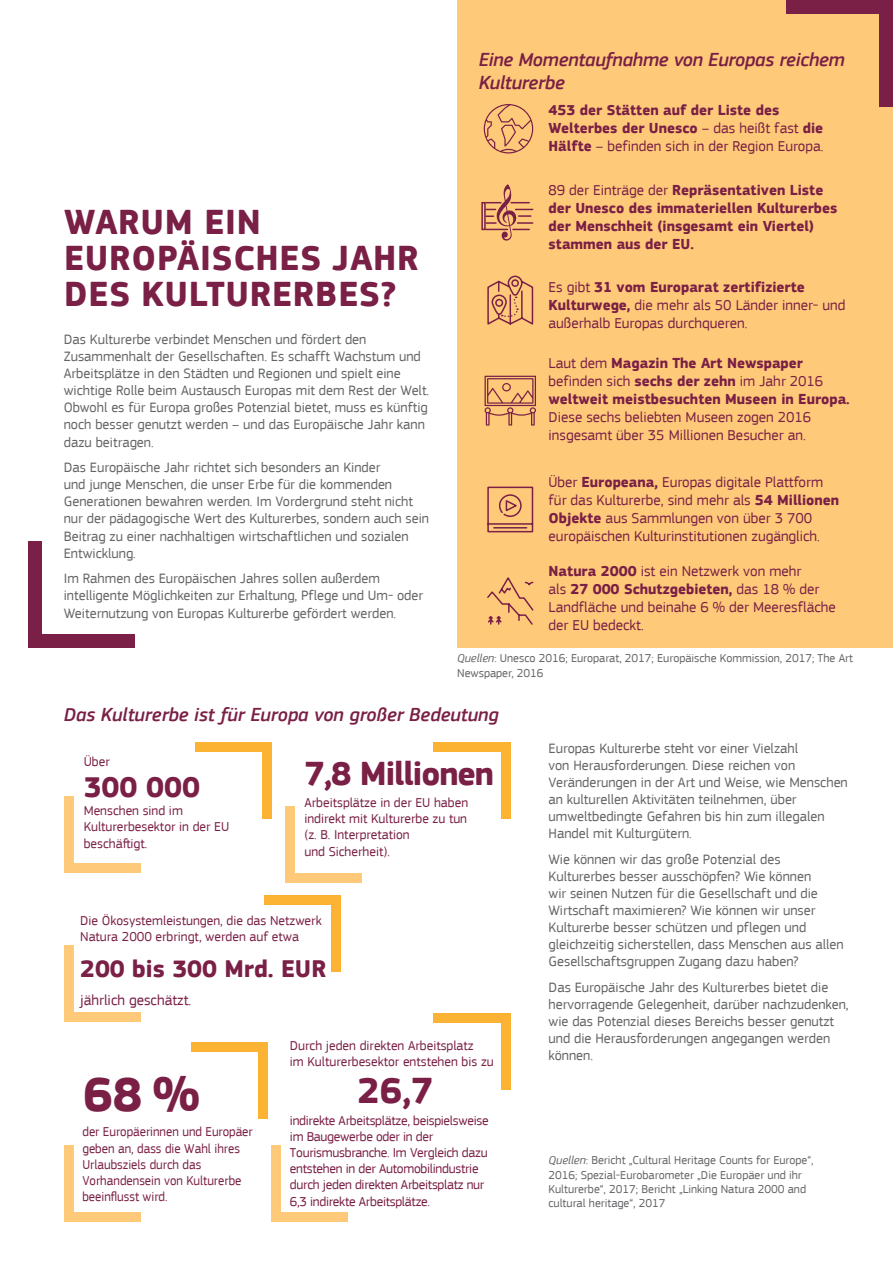
<style>
.page{position:relative;width:893px;height:1263px;background:#fff}
.page>*{position:absolute;margin:0;border:0;box-sizing:border-box;transform-origin:0 0}
.t1{font:700 49.95px "EC Square Sans Pro";color:#7a1f45}
.t2{font:700 37.5px "EC Square Sans Pro";color:#7a1f45}
.text_titles{font:700 36px/36px "EC Square Sans Pro";letter-spacing:.02em;color:#7a1f45}
.t3{font:700 34.5px "EC Square Sans Pro";letter-spacing:-.03em;color:#7a1f45}
.t4{font:700 30px "EC Square Sans Pro";color:#7a1f45}
.t5{font:700 24.9px "EC Square Sans Pro";color:#7a1f45}
.text_sub_titles{font:italic 500 19.5px/23.4px "EC Square Sans Pro";letter-spacing:-.01em;color:#7a1f45}
.body_text_introducti{font:15px/18px "EC Square Sans Pro";color:#7a1f45}
.body_text_introducti-2{font:700 15px/18px "EC Square Sans Pro";color:#7a1f45}
.body_text{font:14.25px/17.1px "EC Square Sans Pro";color:#636466}
.t6{font:13.5px/16.2px "EC Square Sans Pro";color:#7a1f45}
.t7{font:13.5px/16.2px "EC Square Sans Pro";letter-spacing:-.02em;color:#7a1f45}
.t8{font:13.5px/16.2px "EC Square Sans Pro";color:#7a1f45;scale:.95 1}
.Source{font:12px/14.4px "EC Square Sans Pro";color:#636466}
.s1{font-weight:400}
.s2{font-weight:700}
.s3{font-style:italic}
</style>
<div class="page">
<div style="left:457px;top:0;width:436px;height:647px;background:#feca7a"></div>
<svg style="left:485px;top:376px;width:51px;height:50px;background:#dc9e6c"></svg>
<svg style="left:487px;top:275px;width:47px;height:51px;background:#dea16d"></svg>
<svg style="left:487px;top:486px;width:47px;height:47px;background:#dea16d"></svg>
<svg style="left:486px;top:575px;width:49px;height:51px;background:#eeb673"></svg>
<div style="left:880px;top:0;width:13px;height:106px;background:#7a1f45"></div>
<div style="left:787px;top:0;width:106px;height:13px;background:#7a1f45"></div>
<div style="left:29px;top:541px;width:13px;height:106px;background:#7a1f45"></div>
<div style="left:29px;top:634px;width:106px;height:13px;background:#7a1f45"></div>
<svg style="left:486px;top:183px;width:47px;height:60px;background:#e4a96f"></svg>
<div style="left:481px;top:202px;width:5px;height:28px;border:2px solid #7a1f45"></div>
<svg style="left:484px;top:104px;width:49px;height:49px;background:#e7ad71"></svg>
<div style="left:262px;top:742px;width:10px;height:77px;background:#fcb333"></div>
<div style="left:195px;top:742px;width:77px;height:10px;background:#fcb333"></div>
<div style="left:332px;top:895px;width:9px;height:76px;background:#fcb333"></div>
<div style="left:264px;top:895px;width:77px;height:9px;background:#fcb333"></div>
<div style="left:259px;top:1042px;width:9px;height:77px;background:#fcb333"></div>
<div style="left:191px;top:1042px;width:77px;height:10px;background:#fcb333"></div>
<div style="left:501px;top:1013px;width:9px;height:77px;background:#fcb333"></div>
<div style="left:434px;top:1013px;width:76px;height:10px;background:#fcb333"></div>
<div style="left:64px;top:796px;width:9px;height:76px;background:#feca7a"></div>
<div style="left:64px;top:863px;width:76px;height:9px;background:#feca7a"></div>
<div style="left:64px;top:945px;width:9px;height:77px;background:#feca7a"></div>
<div style="left:64px;top:1012px;width:76px;height:10px;background:#feca7a"></div>
<div style="left:64px;top:1145px;width:9px;height:77px;background:#feca7a"></div>
<div style="left:64px;top:1212px;width:76px;height:10px;background:#feca7a"></div>
<div style="left:271px;top:1145px;width:10px;height:77px;background:#feca7a"></div>
<div style="left:271px;top:1212px;width:77px;height:10px;background:#feca7a"></div>
<div style="left:501px;top:742px;width:9px;height:77px;background:#fcb333"></div>
<div style="left:434px;top:742px;width:76px;height:10px;background:#fcb333"></div>
<div style="left:285px;top:806px;width:9px;height:76px;background:#feca7a"></div>
<div style="left:285px;top:873px;width:77px;height:9px;background:#feca7a"></div>
<p class="text_titles" style="left:64px;top:205px;width:356px">WARUM EIN<br>EUROPÄISCHES JAHR<br>DES KULTURERBES?</p>
<p class="body_text" style="left:64px;top:331px;width:367px">Das Kulturerbe verbindet Menschen und fördert den Zusammenhalt der Gesellschaften. Es schafft Wachstum und Arbeitsplätze in den Städten und Regionen und spielt eine wichtige Rolle beim Austausch Europas mit dem Rest der Welt.<br>Obwohl es für Europa großes Potenzial bietet, muss es künftig noch besser genutzt werden – und das Europäische Jahr kann dazu beitragen.</p>
<p class="body_text" style="left:64px;top:459px;width:367px">Das Europäische Jahr richtet sich besonders an Kinder<br>und junge Menschen, die unser Erbe für die kommenden Generationen bewahren werden. Im Vordergrund steht nicht nur der pädagogische Wert des Kulturerbes, sondern auch sein Beitrag zu einer nachhaltigen wirtschaftlichen und sozialen Entwicklung.</p>
<p class="body_text" style="left:64px;top:570px;width:361px">Im Rahmen des Europäischen Jahres sollen außerdem intelligente Möglichkeiten zur Erhaltung, Pflege und Um- oder<br>Weiternutzung von Europas Kulturerbe gefördert werden.</p>
<p class="text_sub_titles" style="left:479px;top:48px;width:368px">Eine Momentaufnahme von Europas reichem<br>Kulturerbe</p>
<p class="body_text_introducti-2" style="left:549px;top:102px;width:276px">453 der Stätten auf der Liste des<br>Welterbes der Unesco <span class="s1">– das heißt fast</span> die<br>Hälfte <span class="s1">– befinden sich in der Region Europa.</span></p>
<p class="body_text_introducti-2" style="left:549px;top:181px;width:290px"><span class="s1">89 der Einträge der</span> Repräsentativen Liste der Unesco des immateriellen Kulturerbes der Menschheit (insgesamt ein Viertel) stammen aus der EU.</p>
<p class="body_text_introducti" style="left:549px;top:278px;width:298px">Es gibt <span class="s2">31 vom Europarat zertifizierte<br>Kulturwege,</span> die mehr als 50 Länder inner- und außerhalb Europas durchqueren.</p>
<p class="body_text_introducti" style="left:549px;top:354px;width:303px">Laut dem <span class="s2">Magazin The Art Newspaper </span>befinden sich <span class="s2">sechs der zehn</span> im Jahr 2016 <span class="s2">weltweit meistbesuchten Museen in Europa.<br></span>Diese sechs beliebten Museen zogen 2016 insgesamt über 35 Millionen Besucher an.</p>
<p class="body_text_introducti" style="left:549px;top:473px;width:292px">Über <span class="s2">Europeana,</span> Europas digitale Plattform für das Kulturerbe, sind mehr als <span class="s2">54 Millionen Objekte</span> aus Sammlungen von über 3 700 europäischen Kulturinstitutionen zugänglich.</p>
<p class="body_text_introducti" style="left:549px;top:562px;width:289px"><span class="s2">Natura 2000</span> ist ein Netzwerk von mehr<br>als <span class="s2">27 000 Schutzgebieten,</span> das 18 % der Landfläche und beinahe 6 % der Meeresfläche der EU bedeckt.</p>
<p class="Source" style="left:457px;top:651px;width:397px"><span class="s3">Quellen</span>: Unesco 2016; Europarat, 2017; Europäische Kommission, 2017; The Art<br>Newspaper, 2016</p>
<p class="text_sub_titles" style="left:64px;top:703px;width:436px">Das Kulturerbe ist für Europa von großer Bedeutung</p>
<p class="t6" style="left:84px;top:754px;width:28px">Über</p>
<p class="t4" style="left:84px;top:769px;width:118px">300 000</p>
<p class="t6" style="left:84px;top:803px;width:147px">Menschen sind im<br>Kulturerbesektor in der EU beschäſtigt.</p>
<p class="t3" style="left:304px;top:753px;width:191px">7,8 Millionen</p>
<p class="t6" style="left:304px;top:794px;width:165px">Arbeitsplätze in der EU haben indirekt mit Kulturerbe zu tun (z. B. Interpretation<br>und Sicherheit).</p>
<p class="t6" style="left:80px;top:913px;width:243px">Die Ökosystemleistungen, die das Netzwerk<br>Natura 2000 erbringt, werden auf etwa</p>
<p class="t5" style="left:80px;top:953px;width:248px">200 bis 300 Mrd. EUR</p>
<p class="body_text_introducti" style="left:80px;top:991px;width:113px">jährlich geschätzt.</p>
<p class="t6" style="left:290px;top:1037px;width:205px">Durch jeden direkten Arbeitsplatz<br>im Kulturerbesektor entstehen bis zu</p>
<p class="t2" style="left:358px;top:1068px;width:78px">26,7</p>
<p class="t7" style="left:290px;top:1112px;width:200px">indirekte Arbeitsplätze, beispielsweise im Baugewerbe oder in der Tourismusbranche. Im Vergleich dazu entstehen in der Automobilindustrie durch jeden direkten Arbeitsplatz nur 6,3 indirekte Arbeitsplätze.</p>
<p class="t1" style="left:83px;top:1065px;width:119px">68 %</p>
<p class="t8" style="left:82px;top:1124px;width:181px">der Europäerinnen und Europäer geben an, dass die Wahl ihres<br>Urlaubsziels durch das<br>Vorhandensein von Kulturerbe beeinflusst wird.</p>
<p class="body_text" style="left:549px;top:739px;width:301px">Europas Kulturerbe steht vor einer Vielzahl<br>von Herausforderungen. Diese reichen von Veränderungen in der Art und Weise, wie Menschen an kulturellen Aktivitäten teilnehmen, über umweltbedingte Gefahren bis hin zum illegalen Handel mit Kulturgütern.</p>
<p class="body_text" style="left:549px;top:850px;width:297px">Wie können wir das große Potenzial des Kulturerbes besser ausschöpfen? Wie können<br>wir seinen Nutzen für die Gesellschaft und die Wirtschaft maximieren? Wie können wir unser Kulturerbe besser schützen und pflegen und gleichzeitig sicherstellen, dass Menschen aus allen Gesellschaftsgruppen Zugang dazu haben?</p>
<p class="body_text" style="left:549px;top:979px;width:302px">Das Europäische Jahr des Kulturerbes bietet die hervorragende Gelegenheit, darüber nachzudenken, wie das Potenzial dieses Bereichs besser genutzt und die Herausforderungen angegangen werden können.</p>
<p class="Source" style="left:549px;top:1153px;width:266px"><span class="s3">Quellen</span>: Bericht „Cultural Heritage Counts for Europe“, 2016; Spezial-Eurobarometer „Die Europäer und ihr Kulturerbe“, 2017; Bericht „Linking Natura 2000 and cultural heritage“, 2017</p>
</div>
